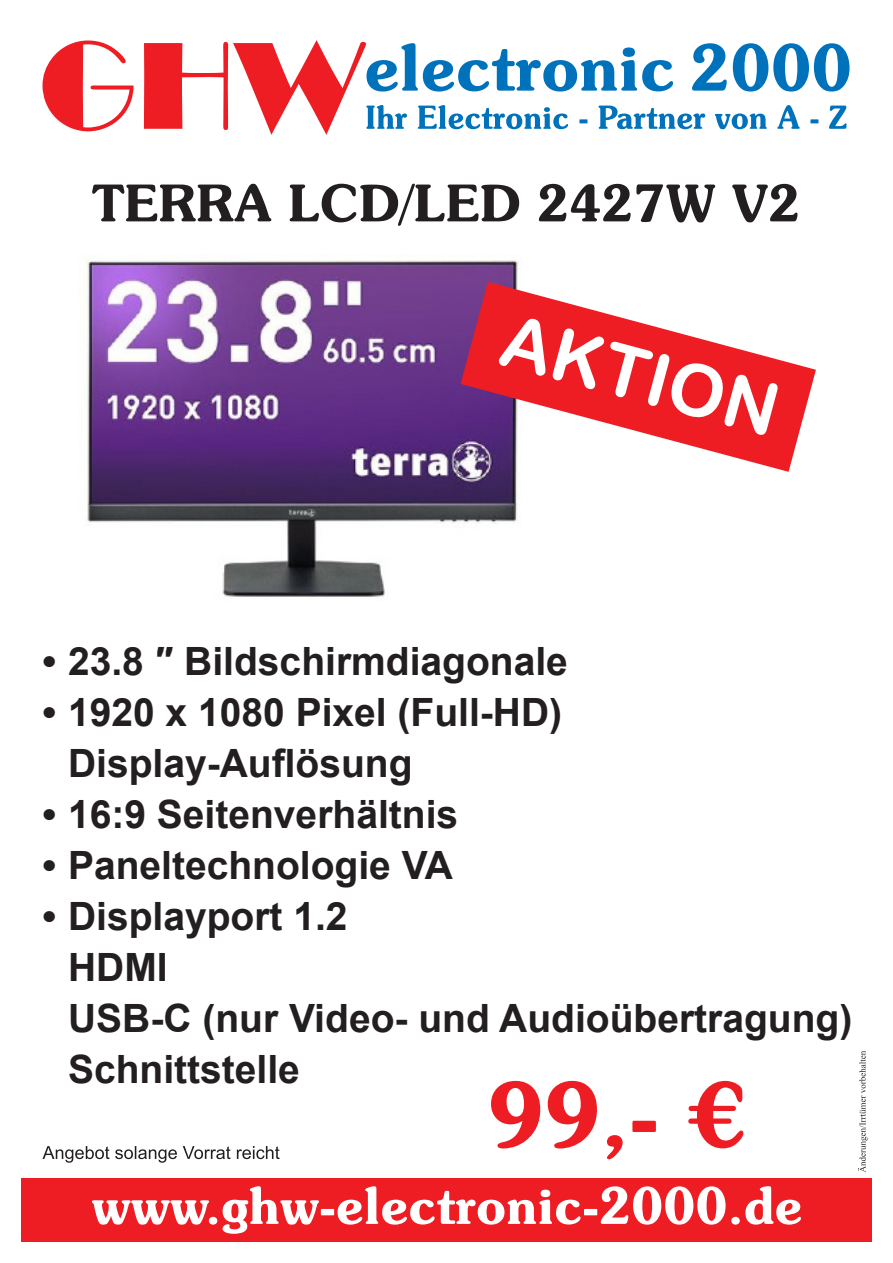
<style>
.page{position:relative;width:893px;height:1263px;background:#fff}
.page>*{position:absolute;margin:0;border:0;box-sizing:border-box;transform-origin:0 0}
.t1{font:600 90px "Souvenir IT Cby BT";color:#ee1d23}
.t2{font:600 51px "Souvenir IT Cby BT";color:#231f20}
.t3{font:700 39px/51px "Arial";color:#231f20}
</style>
<div class="page">
<div style="left:21px;top:1178px;width:851px;height:64px;background:#ee1d23"></div>
<svg style="left:858px;top:1051px;width:9px;height:121px"></svg>
<svg style="left:92px;top:1186px;width:709px;height:48px"></svg>
<svg style="left:43px;top:1146px;width:237px;height:17px"></svg>
<svg style="left:43px;top:40px;width:806px;height:95px"></svg>
<img style="left:84px;top:257px;width:434px;height:340px">
<svg style="left:461px;top:282px;width:355px;height:190px"></svg>
<svg style="left:499px;top:319px;width:279px;height:117px"></svg>
<h2 class="t2" style="left:93px;top:171px;width:709px">TERRA LCD/LED 2427W V2</h2>
<p class="t3" style="left:43px;top:636px;width:527px">• 23.8 ″ Bildschirmdiagonale</p>
<p class="t3" style="left:68px;top:687px;width:496px;text-indent:-26px">• 1920 x 1080 Pixel (Full-HD)<br>Display-Auflösung</p>
<p class="t3" style="left:43px;top:789px;width:417px">• 16:9 Seitenverhältnis</p>
<p class="t3" style="left:43px;top:840px;width:412px">• Paneltechnologie VA</p>
<p class="t3" style="left:68px;top:891px;width:786px;text-indent:-26px">• Displayport 1.2<br>HDMI<br>USB-C (nur Video- und Audioübertragung)<br>Schnittstelle</p>
<h1 class="t1" style="left:488px;top:1059px;width:258px">99,- €</h1>
</div>
